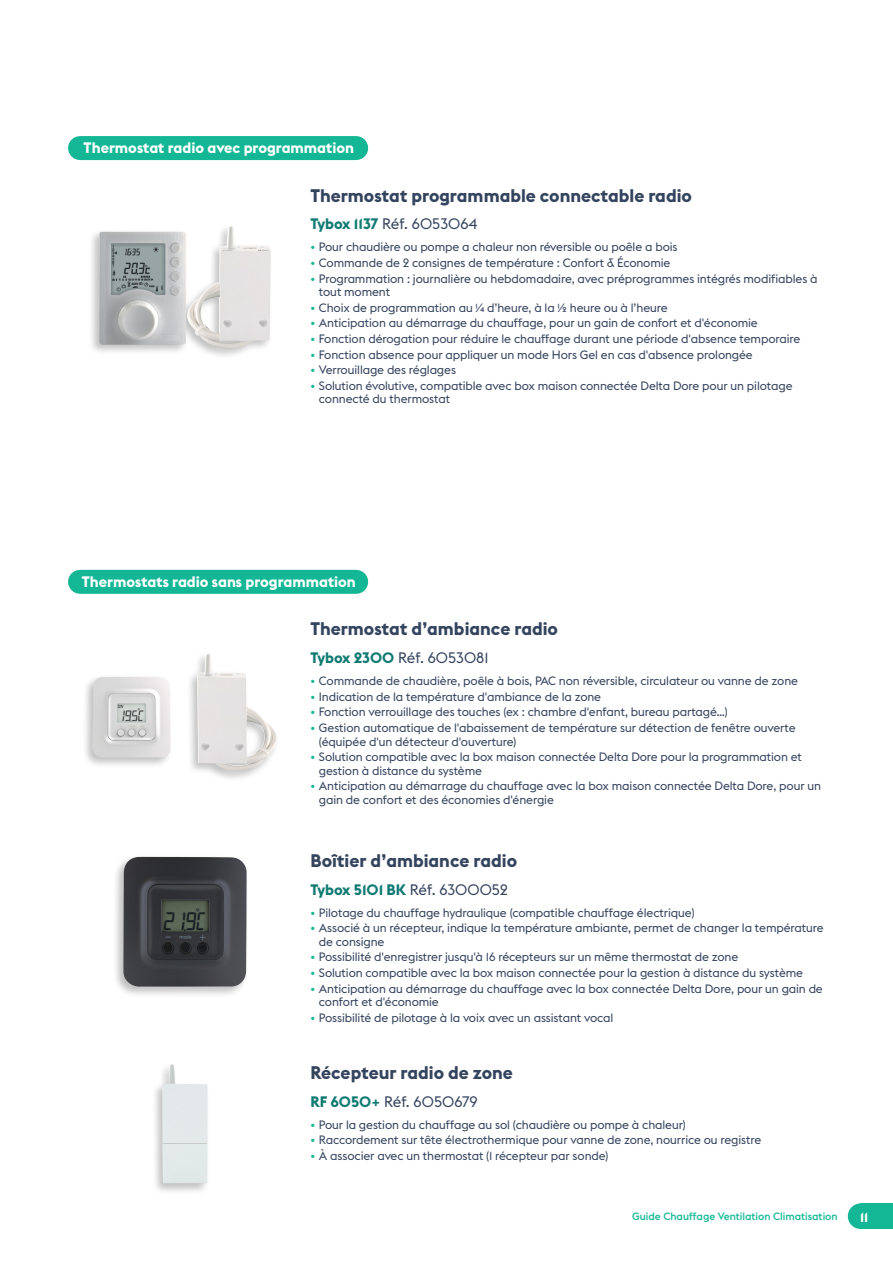
<style>
.page{position:relative;width:893px;height:1263px;background:#fff}
.page>*{position:absolute;margin:0;border:0;box-sizing:border-box;transform-origin:0 0}
.t1{font:700 18px "Euclid Flex";color:#34445e}
.t2{font:700 15px "Euclid Flex";color:#fff}
.t3{font:15px "Euclid Flex";color:#34445e}
.t4{font:700 15px "Euclid Flex";color:#107b73}
.t5{font:700 13.5px "Euclid Flex";color:#fff}
.t6{font:12px/13.5px "Euclid Flex";letter-spacing:-.01em;color:#34445e}
.t7{font:500 10.5px "Euclid Flex";color:#14b795}
.s1{font-weight:700;color:#107b73}
.s2{font-weight:700;color:#14b795}
.s3{font-weight:400;color:#34445e}
</style>
<div class="page">
<div style="left:80px;top:570px;width:276px;height:24px;background:#14b795"></div>
<div style="left:80px;top:136px;width:276px;height:24px;background:#14b795"></div>
<div style="left:88px;top:224px;width:185px;height:136px;background:#000;opacity:.25"></div>
<img style="left:99px;top:226px;width:172px;height:123px">
<div style="left:151px;top:1062px;width:60px;height:133px;background:#000;opacity:.25"></div>
<img style="left:162px;top:1064px;width:46px;height:120px">
<div style="left:81px;top:651px;width:199px;height:131px;background:#000;opacity:.25"></div>
<img style="left:93px;top:654px;width:184px;height:117px">
<div style="left:112px;top:854px;width:137px;height:144px;background:#000;opacity:.25"></div>
<img style="left:123px;top:857px;width:124px;height:130px">
<div style="left:860px;top:1203px;width:33px;height:26px;background:#14b795"></div>
<div style="left:848px;top:1203px;width:25px;height:26px;background:#14b795;border-radius:50%"></div>
<p class="t2" style="left:84px;top:139px;width:272px">Thermostat radio avec programmation</p>
<h1 class="t1" style="left:310px;top:185px;width:383px">Thermostat programmable connectable radio</h1>
<p class="t3" style="left:310px;top:215px;width:168px"><span class="s1">Tybox 1137</span> Réf. 6053064</p>
<p class="t6" style="left:310px;top:240px;width:369px"><span class="s2">•</span> Pour chaudière ou pompe a chaleur non réversible ou poêle a bois</p>
<p class="t6" style="left:310px;top:256px;width:362px"><span class="s2">•</span> Commande de 2 consignes de température : Confort &amp; Économie</p>
<p class="t6" style="left:319px;top:272px;width:500px;text-indent:-9px"><span class="s2">•</span> Programmation : journalière ou hebdomadaire, avec préprogrammes intégrés modifiables à tout moment</p>
<p class="t6" style="left:310px;top:301px;width:359px"><span class="s2">•</span> Choix de programmation au ¼ d’heure, à la ½ heure ou à l’heure</p>
<p class="t6" style="left:310px;top:316px;width:449px"><span class="s2">•</span> Anticipation au démarrage du chauffage, pour un gain de confort et d'économie</p>
<p class="t6" style="left:310px;top:332px;width:491px"><span class="s2">•</span> Fonction dérogation pour réduire le chauffage durant une période d'absence temporaire</p>
<p class="t6" style="left:310px;top:348px;width:444px"><span class="s2">•</span> Fonction absence pour appliquer un mode Hors Gel en cas d'absence prolongée</p>
<p class="t6" style="left:310px;top:363px;width:147px"><span class="s2">•</span> Verrouillage des réglages</p>
<p class="t6" style="left:319px;top:379px;width:475px;text-indent:-9px"><span class="s2">•</span> Solution évolutive, compatible avec box maison connectée Delta Dore pour un pilotage connecté du thermostat</p>
<p class="t2" style="left:82px;top:573px;width:276px">Thermostats radio sans programmation</p>
<h1 class="t1" style="left:310px;top:619px;width:249px">Thermostat d’ambiance radio</h1>
<p class="t3" style="left:310px;top:649px;width:180px"><span class="s1">Tybox 2300</span> Réf. 6053081</p>
<p class="t6" style="left:310px;top:674px;width:489px"><span class="s2">•</span> Commande de chaudière, poêle à bois, PAC non réversible, circulateur ou vanne de zone</p>
<p class="t6" style="left:310px;top:690px;width:292px"><span class="s2">•</span> Indication de la température d'ambiance de la zone</p>
<p class="t6" style="left:310px;top:705px;width:419px"><span class="s2">•</span> Fonction verrouillage des touches (ex : chambre d'enfant, bureau partagé…)</p>
<p class="t6" style="left:319px;top:721px;width:478px;text-indent:-9px"><span class="s2">•</span> Gestion automatique de l'abaissement de température sur détection de fenêtre ouverte (équipée d'un détecteur d'ouverture)</p>
<p class="t6" style="left:319px;top:750px;width:485px;text-indent:-9px"><span class="s2">•</span> Solution compatible avec la box maison connectée Delta Dore pour la programmation et gestion à distance du système</p>
<p class="t6" style="left:319px;top:779px;width:504px;text-indent:-9px"><span class="s2">•</span> Anticipation au démarrage du chauffage avec la box maison connectée Delta Dore, pour un gain de confort et des économies d'énergie</p>
<h1 class="t1" style="left:310px;top:850px;width:208px">Boîtier d’ambiance radio</h1>
<p class="t4" style="left:310px;top:881px;width:199px">Tybox 5101 BK <span class="s3">Réf. 6300052</span></p>
<p class="t6" style="left:310px;top:906px;width:386px"><span class="s2">•</span> Pilotage du chauffage hydraulique (compatible chauffage électrique)</p>
<p class="t6" style="left:319px;top:921px;width:506px;text-indent:-9px"><span class="s2">•</span> Associé à un récepteur, indique la température ambiante, permet de changer la température de consigne</p>
<p class="t6" style="left:310px;top:950px;width:429px"><span class="s2">•</span> Possibilité d'enregistrer jusqu'à 16 récepteurs sur un même thermostat de zone</p>
<p class="t6" style="left:310px;top:966px;width:494px"><span class="s2">•</span> Solution compatible avec la box maison connectée pour la gestion à distance du système</p>
<p class="t6" style="left:319px;top:982px;width:505px;text-indent:-9px"><span class="s2">•</span> Anticipation au démarrage du chauffage avec la box connectée Delta Dore, pour un gain de confort et d'économie</p>
<p class="t6" style="left:310px;top:1011px;width:304px"><span class="s2">•</span> Possibilité de pilotage à la voix avec un assistant vocal</p>
<h1 class="t1" style="left:310px;top:1062px;width:204px">Récepteur radio de zone</h1>
<p class="t3" style="left:310px;top:1093px;width:169px"><span class="s1">RF 6050+</span> Réf. 6050679</p>
<p class="t6" style="left:310px;top:1118px;width:377px"><span class="s2">•</span> Pour la gestion du chauffage au sol (chaudière ou pompe à chaleur)</p>
<p class="t6" style="left:310px;top:1133px;width:452px"><span class="s2">•</span> Raccordement sur tête électrothermique pour vanne de zone, nourrice ou registre</p>
<p class="t6" style="left:310px;top:1149px;width:300px"><span class="s2">•</span> À associer avec un thermostat (1 récepteur par sonde)</p>
<p class="t7" style="left:632px;top:1211px;width:207px">Guide Chauffage Ventilation Climatisation</p>
<p class="t5" style="left:860px;top:1209px;width:10px">11</p>
</div>
